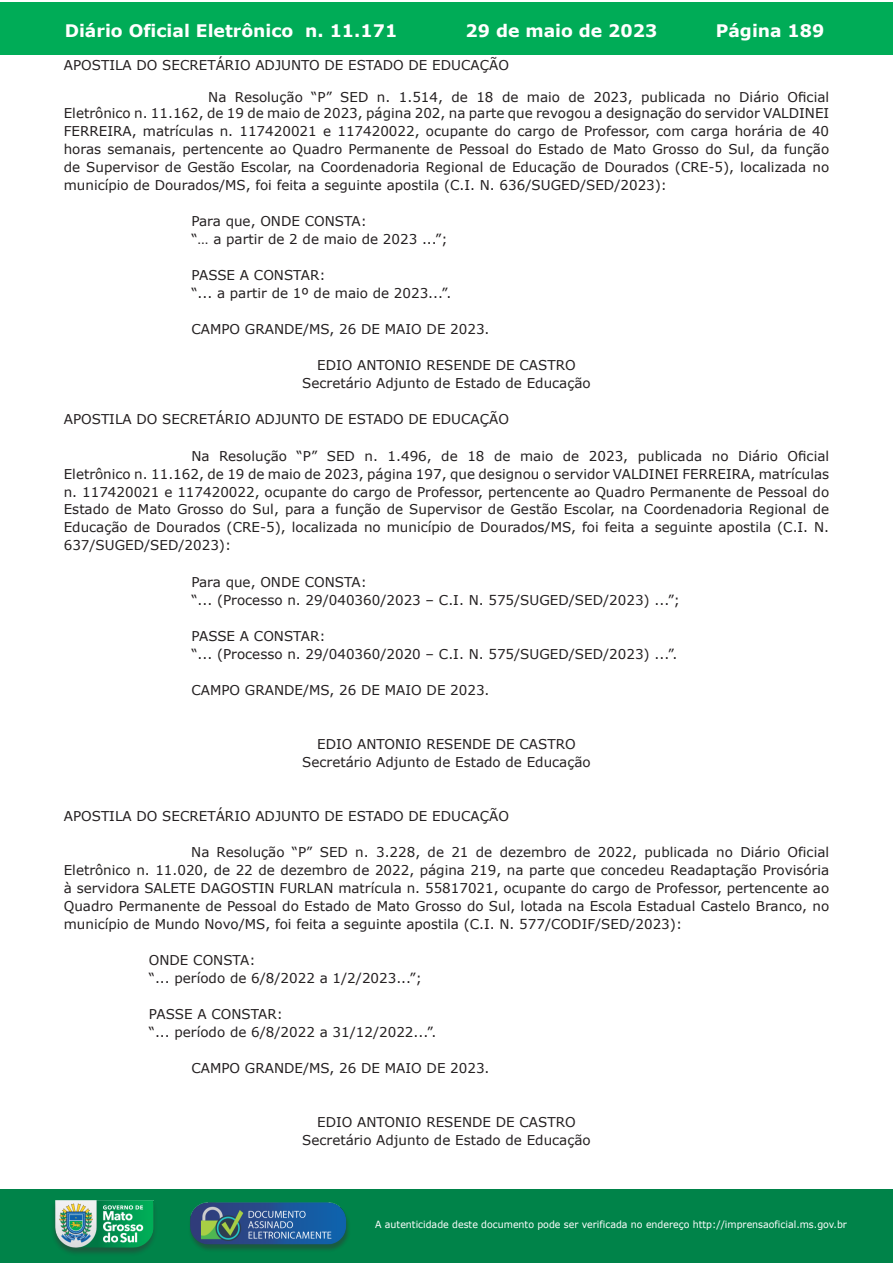
<style>
.page{position:relative;width:893px;height:1263px;background:#fff}
.page>*{position:absolute;margin:0;border:0;box-sizing:border-box;transform-origin:0 0}
.t1{font:700 17.25px "Verdana";color:#fff}
.t2{font:13.5px/18px "Verdana";color:#231f20}
.t3{font:9.9px "Verdana";color:#fff;scale:.95 1}
</style>
<div class="page">
<div style="left:0;top:2px;width:893px;height:53px;background:#00ac57"></div>
<div style="left:1px;top:1189px;width:892px;height:74px;background:#008349"></div>
<img style="left:49px;top:1198px;width:111px;height:61px">
<img style="left:185px;top:1201px;width:168px;height:54px">
<p class="t1" style="left:65px;top:18px;width:334px">Diário Oficial Eletrônico n. 11.171</p>
<p class="t1" style="left:466px;top:18px;width:193px">29 de maio de 2023</p>
<p class="t1" style="left:716px;top:18px;width:110px">Página 189</p>
<p class="t2" style="left:64px;top:56px;width:447px">APOSTILA DO SECRETÁRIO ADJUNTO DE ESTADO DE EDUCAÇÃO</p>
<p class="t2" style="left:64px;top:89px;width:767px;line-height:16.2px;text-align:right">Na Resolução “P” SED n. 1.514, de 18 de maio de 2023, publicada no Diário Oficial<br>Eletrônico n. 11.162, de 19 de maio de 2023, página 202, na parte que revogou a designação do servidor VALDINEI</p>
<p class="t2" style="left:64px;top:122px;width:767px;text-align:justify">FERREIRA, matrículas n. 117420021 e 117420022, ocupante do cargo de Professor, com carga horária de 40 horas semanais, pertencente ao Quadro Permanente de Pessoal do Estado de Mato Grosso do Sul, da função de Supervisor de Gestão Escolar, na Coordenadoria Regional de Educação de Dourados (CRE-5), localizada no município de Dourados/MS, foi feita a seguinte apostila (C.I. N. 636/SUGED/SED/2023):</p>
<p class="t2" style="left:191px;top:212px;width:258px">Para que, ONDE CONSTA:<br>“… a partir de 2 de maio de 2023 ...”;</p>
<p class="t2" style="left:191px;top:266px;width:261px">PASSE A CONSTAR:<br>“... a partir de 1º de maio de 2023...”.</p>
<p class="t2" style="left:191px;top:320px;width:300px">CAMPO GRANDE/MS, 26 DE MAIO DE 2023.</p>
<p class="t2" style="left:302px;top:356px;width:290px;text-align:center">EDIO ANTONIO RESENDE DE CASTRO<br>Secretário Adjunto de Estado de Educação</p>
<p class="t2" style="left:64px;top:410px;width:447px">APOSTILA DO SECRETÁRIO ADJUNTO DE ESTADO DE EDUCAÇÃO</p>
<p class="t2" style="left:64px;top:446px;width:767px;text-align:justify;text-indent:128px">Na Resolução “P” SED n. 1.496, de 18 de maio de 2023, publicada no Diário Oficial Eletrônico n. 11.162, de 19 de maio de 2023, página 197, que designou o servidor VALDINEI FERREIRA, matrículas n. 117420021 e 117420022, ocupante do cargo de Professor, pertencente ao Quadro Permanente de Pessoal do Estado de Mato Grosso do Sul, para a função de Supervisor de Gestão Escolar, na Coordenadoria Regional de Educação de Dourados (CRE-5), localizada no município de Dourados/MS, foi feita a seguinte apostila (C.I. N.<br>637/SUGED/SED/2023):</p>
<p class="t2" style="left:191px;top:572px;width:490px">Para que, ONDE CONSTA:<br>“... (Processo n. 29/040360/2023 – C.I. N. 575/SUGED/SED/2023) ...”;</p>
<p class="t2" style="left:191px;top:626px;width:488px">PASSE A CONSTAR:<br>“... (Processo n. 29/040360/2020 – C.I. N. 575/SUGED/SED/2023) ...”.</p>
<p class="t2" style="left:191px;top:680px;width:300px">CAMPO GRANDE/MS, 26 DE MAIO DE 2023.</p>
<p class="t2" style="left:302px;top:734px;width:290px;text-align:center">EDIO ANTONIO RESENDE DE CASTRO<br>Secretário Adjunto de Estado de Educação</p>
<p class="t2" style="left:64px;top:806px;width:447px">APOSTILA DO SECRETÁRIO ADJUNTO DE ESTADO DE EDUCAÇÃO</p>
<p class="t2" style="left:64px;top:842px;width:767px;text-align:justify;text-indent:127px">Na Resolução “P” SED n. 3.228, de 21 de dezembro de 2022, publicada no Diário Oficial Eletrônico n. 11.020, de 22 de dezembro de 2022, página 219, na parte que concedeu Readaptação Provisória à servidora SALETE DAGOSTIN FURLAN matrícula n. 55817021, ocupante do cargo de Professor, pertencente ao Quadro Permanente de Pessoal do Estado de Mato Grosso do Sul, lotada na Escola Estadual Castelo Branco, no município de Mundo Novo/MS, foi feita a seguinte apostila (C.I. N. 577/CODIF/SED/2023):</p>
<p class="t2" style="left:149px;top:950px;width:275px">ONDE CONSTA:<br>“... período de 6/8/2022 a 1/2/2023...”;</p>
<p class="t2" style="left:149px;top:1004px;width:289px">PASSE A CONSTAR:<br>“... período de 6/8/2022 a 31/12/2022...”.</p>
<p class="t2" style="left:191px;top:1058px;width:300px">CAMPO GRANDE/MS, 26 DE MAIO DE 2023.</p>
<p class="t2" style="left:302px;top:1112px;width:290px;text-align:center">EDIO ANTONIO RESENDE DE CASTRO<br>Secretário Adjunto de Estado de Educação</p>
<p class="t3" style="left:375px;top:1218px;width:498px">A autenticidade deste documento pode ser verificada no endereço http://imprensaoficial.ms.gov.br</p>
</div>
